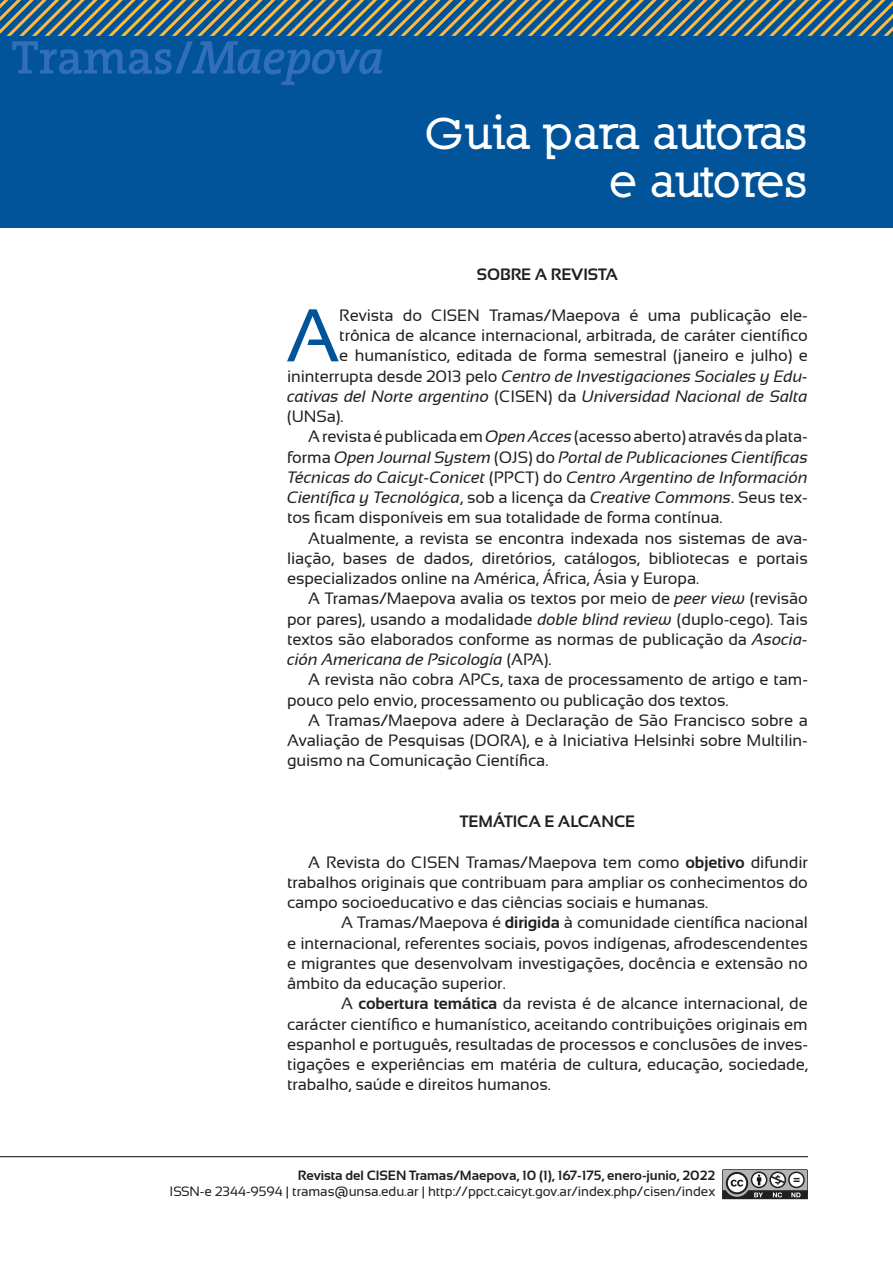
<style>
.page{position:relative;width:893px;height:1263px;background:#fff}
.page>*{position:absolute;margin:0;border:0;box-sizing:border-box;transform-origin:0 0}
.t1{font:74.55px "Sansation";color:#01549a}
.t2{font:48px/48px "Nilland Small Caps Bold";letter-spacing:-.005em;color:#fff;text-align:right}
.t3{font:16.5px/20.2px "Sansation";letter-spacing:-.005em;color:#231f20;text-align:justify}
.t4{font:italic 16.5px "Sansation";letter-spacing:-.005em;color:#231f20}
.t5{font:700 16.5px "Sansation";letter-spacing:-.005em;color:#231f20}
.t6{font:13.5px "Sansation";letter-spacing:-.005em;color:#231f20}
.t7{font:700 13.5px "Sansation";letter-spacing:-.005em;color:#231f20}
.s1{font-style:normal}
.s2{font-style:italic}
.s3{font-weight:700}
</style>
<div class="page">
<svg style="left:722px;top:1169px;width:86px;height:30px"></svg>
<hr style="left:0;top:1156px;width:808px;height:1px;background:#231f20">
<div style="left:0;top:0;width:893px;height:228px;background:#01549a"></div>
<svg style="left:0;top:0;width:893px;height:85px"></svg>
<h2 class="t2" style="left:425px;top:108px;width:384px">Guia para autoras e autores</h2>
<p class="t5" style="left:477px;top:265px;width:143px">SOBRE A REVISTA</p>
<h1 class="t1" style="left:286px;top:294px;width:55px">A</h1>
<p class="t3" style="left:339px;top:305px;width:470px">Revista do CISEN Tramas/Maepova é uma publicação ele-</p>
<p class="t3" style="left:339px;top:325px;width:470px">trônica de alcance internacional, arbitrada, de caráter científico</p>
<p class="t3" style="left:339px;top:345px;width:470px">e humanístico, editada de forma semestral (janeiro e julho) e</p>
<p class="t4" style="left:287px;top:367px;width:522px"><span class="s1">ininterrupta desde 2013 pelo</span> Centro de Investigaciones Sociales y Edu-</p>
<p class="t4" style="left:287px;top:387px;width:522px">cativas del Norte argentino <span class="s1">(CISEN) da</span> Universidad Nacional de Salta</p>
<p class="t3" style="left:287px;top:406px;width:58px">(UNSa).</p>
<p class="t3" style="left:308px;top:426px;width:501px">A revista é publicada em <span class="s2">Open Acces</span> (acesso aberto) através da plata-</p>
<p class="t4" style="left:287px;top:448px;width:522px"><span class="s1">forma</span> Open Journal System <span class="s1">(OJS) do</span> Portal de Publicaciones Científicas</p>
<p class="t4" style="left:287px;top:468px;width:522px">Técnicas do Caicyt-Conicet <span class="s1">(PPCT) do</span> Centro Argentino de Información</p>
<p class="t4" style="left:287px;top:488px;width:522px">Científica y Tecnológica<span class="s1">, sob a licença da</span> Creative Commons<span class="s1">. Seus tex-</span></p>
<p class="t3" style="left:287px;top:507px;width:437px">tos ficam disponíveis em sua totalidade de forma contínua.</p>
<p class="t3" style="left:308px;top:528px;width:501px">Atualmente, a revista se encontra indexada nos sistemas de ava-</p>
<p class="t3" style="left:287px;top:548px;width:522px">liação, bases de dados, diretórios, catálogos, bibliotecas e portais</p>
<p class="t3" style="left:287px;top:568px;width:414px">especializados online na América, África, Ásia y Europa.</p>
<p class="t3" style="left:308px;top:588px;width:501px">A Tramas/Maepova avalia os textos por meio de <span class="s2">peer view</span> (revisão</p>
<p class="t3" style="left:287px;top:609px;width:522px">por pares), usando a modalidade <span class="s2">doble blind review</span> (duplo-cego). Tais</p>
<p class="t3" style="left:287px;top:629px;width:522px">textos são elaborados conforme as normas de publicação da <span class="s2">Asocia-</span></p>
<p class="t4" style="left:287px;top:650px;width:266px">ción Americana de Psicología <span class="s1">(APA).</span></p>
<p class="t3" style="left:308px;top:669px;width:501px">A revista não cobra APCs, taxa de processamento de artigo e tam-</p>
<p class="t3" style="left:287px;top:690px;width:443px">pouco pelo envio, processamento ou publicação dos textos.</p>
<p class="t3" style="left:308px;top:710px;width:501px">A Tramas/Maepova adere à Declaração de São Francisco sobre a</p>
<p class="t3" style="left:287px;top:730px;width:522px">Avaliação de Pesquisas (DORA), e à Iniciativa Helsinki sobre Multilin-</p>
<p class="t3" style="left:287px;top:750px;width:263px">guismo na Comunicação Científica.</p>
<p class="t5" style="left:460px;top:812px;width:177px">TEMÁTICA E ALCANCE</p>
<p class="t3" style="left:287px;top:852px;width:522px;text-indent:21px">A Revista do CISEN Tramas/Maepova tem como <span class="s3">objetivo</span> difundir trabalhos originais que contribuam para ampliar os conhecimentos do campo socioeducativo e das ciências sociais e humanas.</p>
<p class="t3" style="left:287px;top:912px;width:522px;text-indent:54px">A Tramas/Maepova é <span class="s3">dirigida</span> à comunidade científica nacional e internacional, referentes sociais, povos indígenas, afrodescendentes e migrantes que desenvolvam investigações, docência e extensão no âmbito da educação superior.</p>
<p class="t3" style="left:287px;top:993px;width:522px;text-indent:54px">A <span class="s3">cobertura temática</span> da revista é de alcance internacional, de carácter científico e humanístico, aceitando contribuições originais em espanhol e português, resultadas de processos e conclusões de inves&shy;tigações e experiências em matéria de cultura, educação, sociedade, trabalho, saúde e direitos humanos.</p>
<p class="t7" style="left:298px;top:1168px;width:419px">Revista del CISEN Tramas/Maepova, 10 (1), 167-175, enero-junio, 2022</p>
<p class="t6" style="left:170px;top:1184px;width:547px">ISSN-e 2344-9594 | tramas@unsa.edu.ar | http://ppct.caicyt.gov.ar/index.php/cisen/index</p>
</div>
